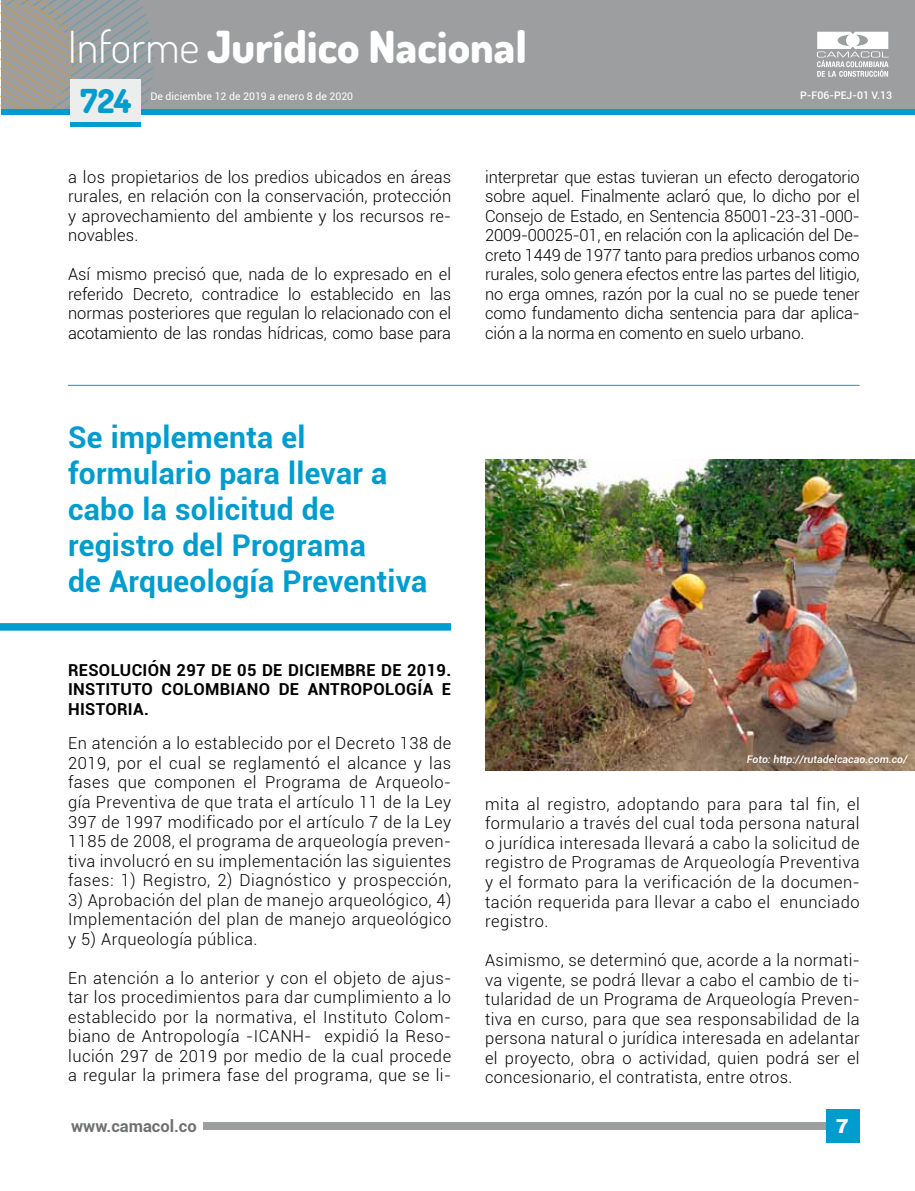
<style>
.page{position:relative;width:915px;height:1191px;background:#fff}
.page>*{position:absolute;margin:0;border:0;box-sizing:border-box;transform-origin:0 0}
.t1{font:800 44.25px "Dosis";color:#fff}
.t2{font:800 33px "Dosis";color:#009cce}
.t3{font:700 30px/36px "Roboto";letter-spacing:.01em;color:#009cce}
.t4{font:900 19.5px "Roboto";color:#fff}
.t5{font:900 19.5px "Arial";color:#fff}
.t6{font:300 16.5px/19.5px "Roboto";letter-spacing:.02em;color:#000;text-align:justify}
.t7{font:700 16.5px/19.5px "Roboto";letter-spacing:.02em;color:#000;text-align:justify}
.t8{font:700 16.5px "Roboto";color:#707172}
.t9{font:10.5px "Roboto";color:#fff}
.t10{font:italic 500 10.5px "Roboto";color:#fff}
.t11{font:500 10.5px "Roboto";color:#fff}
.s1{font-weight:300}
</style>
<div class="page">
<div style="left:203px;top:1122px;width:655px;height:7px;background:#9c9e9f"></div>
<div style="left:825px;top:1109px;width:33px;height:34px;background:#009cce"></div>
<div style="left:1px;top:0;width:913px;height:108px;background:#9c9e9f"></div>
<div style="left:1px;top:109px;width:913px;height:5px;background:#009cce"></div>
<svg style="left:1px;top:0;width:158px;height:109px"></svg>
<svg style="left:817px;top:32px;width:71px;height:45px"></svg>
<div style="left:70px;top:122px;width:70px;height:5px;background:#009cce"></div>
<div style="left:70px;top:79px;width:70px;height:43px;background:#eceded"></div>
<img style="left:485px;top:459px;width:429px;height:311px">
<div style="left:0;top:623px;width:451px;height:7px;background:#009cce"></div>
<hr style="left:68px;top:385px;width:791px;height:1px;background:#009cce">
<h1 class="t1" style="left:68px;top:18px;width:460px"><span class="s1">Informe</span> Jurídico Nacional</h1>
<h2 class="t2" style="left:80px;top:80px;width:52px">724</h2>
<p class="t9" style="left:150px;top:89px;width:204px">De diciembre 12 de 2019 a enero 8 de 2020</p>
<p class="t11" style="left:800px;top:87px;width:93px">P-F06-PEJ-01 V.13</p>
<p class="t6" style="left:68px;top:166px;width:384px">a los propietarios de los predios ubicados en áreas rurales, en relación con la conservación, protección y aprovechamiento del ambiente y los recursos re&shy;novables.</p>
<p class="t6" style="left:68px;top:264px;width:384px">Así mismo precisó que, nada de lo expresado en el referido Decreto, contradice lo establecido en las normas posteriores que regulan lo relacionado con el acotamiento de las rondas hídricas, como base para</p>
<h3 class="t3" style="left:68px;top:418px;width:361px">Se implementa el formulario para llevar a cabo la solicitud de registro del Programa<br>de Arqueología Preventiva</h3>
<p class="t7" style="left:68px;top:659px;width:384px">Resolución 297 de 05 de diciembre de 2019.<br>Instituto Colombiano de Antropología e Historia.</p>
<p class="t6" style="left:68px;top:733px;width:384px">En atención a lo establecido por el Decreto 138 de 2019, por el cual se reglamentó el alcance y las fases que componen el Programa de Arqueolo&shy;gía Preventiva de que trata el artículo 11 de la Ley 397 de 1997 modificado por el artículo 7 de la Ley 1185 de 2008, el programa de arqueología preven&shy;tiva involucró en su implementación las siguientes fases: 1) Registro, 2) Diagnóstico y prospección,</p>
<p class="t6" style="left:68px;top:889px;width:384px">3) Aprobación del plan de manejo arqueológico, 4)<br>Implementación del plan de manejo arqueológico y 5) Arqueología pública.</p>
<p class="t6" style="left:68px;top:967px;width:384px">En atención a lo anterior y con el objeto de ajus&shy;tar los procedimientos para dar cumplimiento a lo establecido por la normativa, el Instituto Colom&shy;biano de Antropología -ICANH- expidió la Reso&shy;lución 297 de 2019 por medio de la cual procede a regular la primera fase del programa, que se li-</p>
<p class="t6" style="left:485px;top:166px;width:376px">interpretar que estas tuvieran un efecto derogatorio sobre aquel. Finalmente aclaró que, lo dicho por el Consejo de Estado, en Sentencia 85001-23-31-000- 2009-00025-01, en relación con la aplicación del De&shy;creto 1449 de 1977 tanto para predios urbanos como rurales, solo genera efectos entre las partes del litigio, no erga omnes, razón por la cual no se puede tener como fundamento dicha sentencia para dar aplica&shy;ción a la norma en comento en suelo urbano.</p>
<p class="t10" style="left:746px;top:751px;width:162px">Foto: http://rutadelcacao.com.co/</p>
<p class="t6" style="left:485px;top:793px;width:376px">mita al registro, adoptando para para tal fin, el formulario a través del cual toda persona natural o jurídica interesada llevará a cabo la solicitud de registro de Programas de Arqueología Preventiva y el formato para la verificación de la documen&shy;tación requerida para llevar a cabo el enunciado registro.</p>
<p class="t6" style="left:485px;top:950px;width:376px">Asimismo, se determinó que, acorde a la normati&shy;va vigente, se podrá llevar a cabo el cambio de ti&shy;tularidad de un Programa de Arqueología Preven&shy;tiva en curso, para que sea responsabilidad de la persona natural o jurídica interesada en adelantar el proyecto, obra o actividad, quien podrá ser el concesionario, el contratista, entre otros.</p>
<p class="t5" style="left:835px;top:1111px;width:15px">7</p>
<p class="t8" style="left:71px;top:1114px;width:127px">www.camacol.co</p>
<p class="t4" style="left:836px;top:1114px;width:13px">1</p>
</div>
